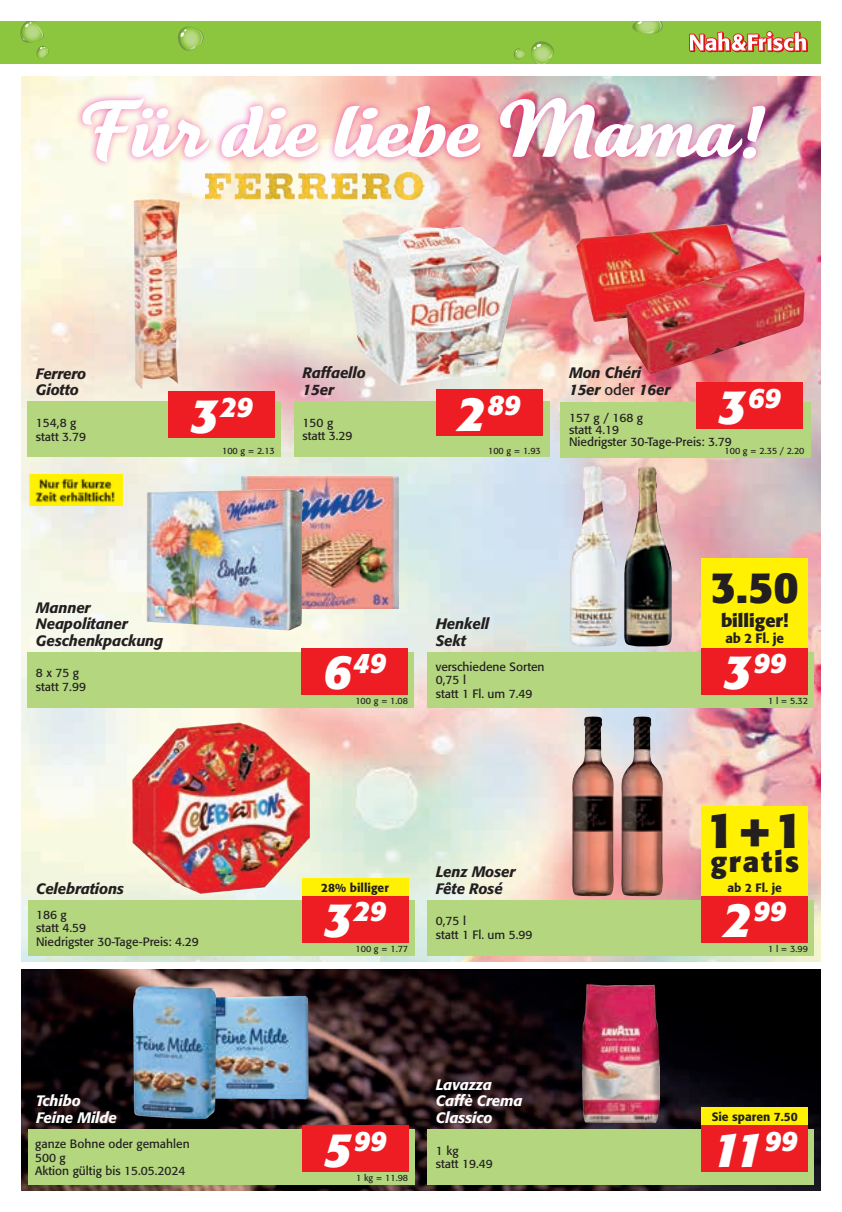
<style>
.page{position:relative;width:842px;height:1212px;background:#fff}
.page>*{position:absolute;margin:0;border:0;box-sizing:border-box;transform-origin:0 0}
.t1{font:78.75px "Tartine Script Pro Bld";color:#fff}
.t2{font:700 49.5px "Formata Std";color:#231f20}
.t3{font:italic 700 48px "Formata Std";color:#fff}
.t4{font:700 43.5px "Formata Std";color:#231f20}
.t5{font:700 28.5px "Formata Std";letter-spacing:.07em;color:#231f20}
.t6{font:italic 700 28.05px "Formata Std";letter-spacing:.005em;color:#fff}
.t7{font:700 18px "Formata Std";color:#231f20}
.t8{font:italic 500 15px/16.5px "Formata Std";letter-spacing:-.01em;color:#231f20}
.t9{font:italic 500 15px/16.5px "Formata Std";letter-spacing:-.01em;color:#fff}
.t10{font:500 13.5px "Formata Std";color:#231f20}
.t11{font:12px/13.5px "Formata Std";color:#231f20}
.t12{font:500 12px "Formata Std";color:#231f20}
.t13{font:9px "Formata Std";color:#231f20}
.s1{font-size:48px}
.s2{font-weight:400;font-style:normal}
</style>
<div class="page">
<div style="left:0;top:21px;width:821px;height:43px;background:#8bc63e"></div>
<svg style="left:20px;top:21px;width:29px;height:37px"></svg>
<svg style="left:632px;top:21px;width:31px;height:13px"></svg>
<svg style="left:531px;top:41px;width:23px;height:23px"></svg>
<svg style="left:514px;top:48px;width:11px;height:12px"></svg>
<svg style="left:178px;top:27px;width:26px;height:24px"></svg>
<svg style="left:689px;top:31px;width:119px;height:21px"></svg>
<img style="left:21px;top:969px;width:800px;height:222px">
<img style="left:21px;top:77px;width:800px;height:885px">
<div style="left:75px;top:91px;width:697px;height:78px;background:#ed028c;opacity:.6"></div>
<img style="left:241px;top:476px;width:158px;height:133px">
<div style="left:427px;top:900px;width:387px;height:55px;background:#b3d67f"></div>
<div style="left:702px;top:895px;width:106px;height:47px;background:#ee1d23"></div>
<div style="left:702px;top:806px;width:106px;height:89px;background:#fff101"></div>
<img style="left:572px;top:716px;width:42px;height:180px">
<div style="left:28px;top:1129px;width:387px;height:55px;background:#b3d67f"></div>
<img style="left:624px;top:466px;width:48px;height:181px">
<img style="left:570px;top:466px;width:47px;height:181px">
<div style="left:427px;top:652px;width:387px;height:55px;background:#b3d67f"></div>
<div style="left:702px;top:648px;width:106px;height:46px;background:#ee1d23"></div>
<div style="left:702px;top:558px;width:106px;height:90px;background:#fff101"></div>
<img style="left:576px;top:224px;width:173px;height:98px">
<img style="left:626px;top:258px;width:178px;height:116px">
<div style="left:561px;top:402px;width:250px;height:55px;background:#b3d67f"></div>
<div style="left:696px;top:383px;width:107px;height:46px;background:#ee1d23"></div>
<div style="left:294px;top:401px;width:255px;height:56px;background:#b3d67f"></div>
<div style="left:436px;top:389px;width:106px;height:47px;background:#ee1d23"></div>
<img style="left:134px;top:199px;width:46px;height:190px">
<div style="left:27px;top:402px;width:254px;height:55px;background:#b3d67f"></div>
<div style="left:169px;top:391px;width:106px;height:47px;background:#ee1d23"></div>
<img style="left:132px;top:722px;width:178px;height:172px">
<div style="left:28px;top:900px;width:387px;height:55px;background:#b3d67f"></div>
<div style="left:302px;top:895px;width:106px;height:47px;background:#ee1d23"></div>
<div style="left:302px;top:878px;width:106px;height:17px;background:#fff101"></div>
<div style="left:27px;top:652px;width:387px;height:55px;background:#b3d67f"></div>
<div style="left:302px;top:648px;width:106px;height:46px;background:#ee1d23"></div>
<img style="left:582px;top:984px;width:78px;height:138px">
<div style="left:427px;top:1129px;width:387px;height:55px;background:#b3d67f"></div>
<div style="left:702px;top:1125px;width:106px;height:46px;background:#ee1d23"></div>
<div style="left:702px;top:1108px;width:106px;height:17px;background:#fff101"></div>
<img style="left:216px;top:996px;width:93px;height:103px">
<img style="left:134px;top:986px;width:82px;height:132px">
<img style="left:343px;top:226px;width:177px;height:160px">
<div style="left:302px;top:1125px;width:106px;height:46px;background:#ee1d23"></div>
<img style="left:205px;top:172px;width:220px;height:27px">
<img style="left:147px;top:489px;width:156px;height:141px">
<img style="left:621px;top:716px;width:42px;height:180px">
<img style="left:30px;top:474px;width:92px;height:32px">
<h1 class="t1" style="left:78px;top:84px;width:688px">Für die liebe Mama!</h1>
<p class="t8" style="left:36px;top:365px;width:52px">Ferrero<br>Giotto</p>
<p class="t11" style="left:36px;top:416px;width:52px">154,8 g statt 3.79</p>
<h3 class="t6" style="left:191px;top:389px;width:64px"><span class="s1">3</span>29</h3>
<p class="t13" style="left:222px;top:445px;width:54px">100 g = 2.13</p>
<p class="t8" style="left:303px;top:365px;width:65px">Raffaello<br>15er</p>
<p class="t11" style="left:303px;top:416px;width:52px">150 g statt 3.29</p>
<h3 class="t6" style="left:458px;top:387px;width:64px"><span class="s1">2</span>89</h3>
<p class="t13" style="left:488px;top:445px;width:54px">100 g = 1.93</p>
<p class="t8" style="left:569px;top:365px;width:103px">Mon Chéri<br>15er <span class="s2">oder</span> 16er</p>
<h3 class="t6" style="left:718px;top:381px;width:64px"><span class="s1">3</span>69</h3>
<p class="t13" style="left:724px;top:446px;width:81px">100 g = 2.35 / 2.20</p>
<p class="t11" style="left:569px;top:412px;width:164px;line-height:12px">157 g / 168 g<br>statt 4.19<br>Niedrigster 30-Tage-Preis: 3.79</p>
<p class="t8" style="left:36px;top:599px;width:129px">Manner<br>Neapolitaner<br>Geschenkpackung</p>
<p class="t11" style="left:36px;top:666px;width:52px">8 x 75 g statt 7.99</p>
<h3 class="t6" style="left:324px;top:646px;width:64px"><span class="s1">6</span>49</h3>
<p class="t13" style="left:355px;top:695px;width:54px">100 g = 1.08</p>
<p class="t8" style="left:436px;top:615px;width:55px">Henkell<br>Sekt</p>
<h3 class="t4" style="left:711px;top:560px;width:89px">3.50</h3>
<h3 class="t7" style="left:721px;top:609px;width:69px">billiger!</h3>
<p class="t10" style="left:725px;top:630px;width:60px">ab 2 Fl. je</p>
<p class="t11" style="left:436px;top:660px;width:110px">verschiedene Sorten<br>0,75 l<br>statt 1 Fl. um 7.49</p>
<h3 class="t6" style="left:723px;top:646px;width:64px"><span class="s1">3</span>99</h3>
<p class="t13" style="left:768px;top:695px;width:41px">1 l = 5.32</p>
<p class="t8" style="left:36px;top:880px;width:90px">Celebrations</p>
<p class="t12" style="left:321px;top:880px;width:69px">28% billiger</p>
<p class="t11" style="left:36px;top:907px;width:164px">186 g<br>statt 4.59<br>Niedrigster 30-Tage-Preis: 4.29</p>
<h3 class="t6" style="left:324px;top:894px;width:64px"><span class="s1">3</span>29</h3>
<p class="t13" style="left:355px;top:943px;width:54px">100 g = 1.77</p>
<p class="t8" style="left:436px;top:863px;width:81px">Lenz Moser<br>Fête Rosé</p>
<p class="t11" style="left:436px;top:914px;width:98px">0,75 l<br>statt 1 Fl. um 5.99</p>
<h2 class="t2" style="left:706px;top:800px;width:99px">1+1</h2>
<h3 class="t5" style="left:710px;top:844px;width:90px">gratis</h3>
<p class="t12" style="left:727px;top:880px;width:56px">ab 2 Fl. je</p>
<h3 class="t6" style="left:723px;top:894px;width:64px"><span class="s1">2</span>99</h3>
<p class="t13" style="left:768px;top:943px;width:41px">1 l = 3.99</p>
<p class="t9" style="left:36px;top:1092px;width:82px">Tchibo<br>Feine Milde</p>
<p class="t11" style="left:35px;top:1137px;width:156px">ganze Bohne oder gemahlen<br>500 g<br>Aktion gültig bis 15.05.2024</p>
<h3 class="t6" style="left:324px;top:1123px;width:64px"><span class="s1">5</span>99</h3>
<p class="t13" style="left:356px;top:1173px;width:53px">1 kg = 11.98</p>
<p class="t9" style="left:436px;top:1076px;width:88px">Lavazza<br>Caffè Crema<br>Classico</p>
<p class="t11" style="left:436px;top:1143px;width:58px">1 kg<br>statt 19.49</p>
<p class="t12" style="left:712px;top:1109px;width:88px">Sie sparen 7.50</p>
<h3 class="t3" style="left:712px;top:1120px;width:87px">11<sup>99</sup></h3>
</div>
